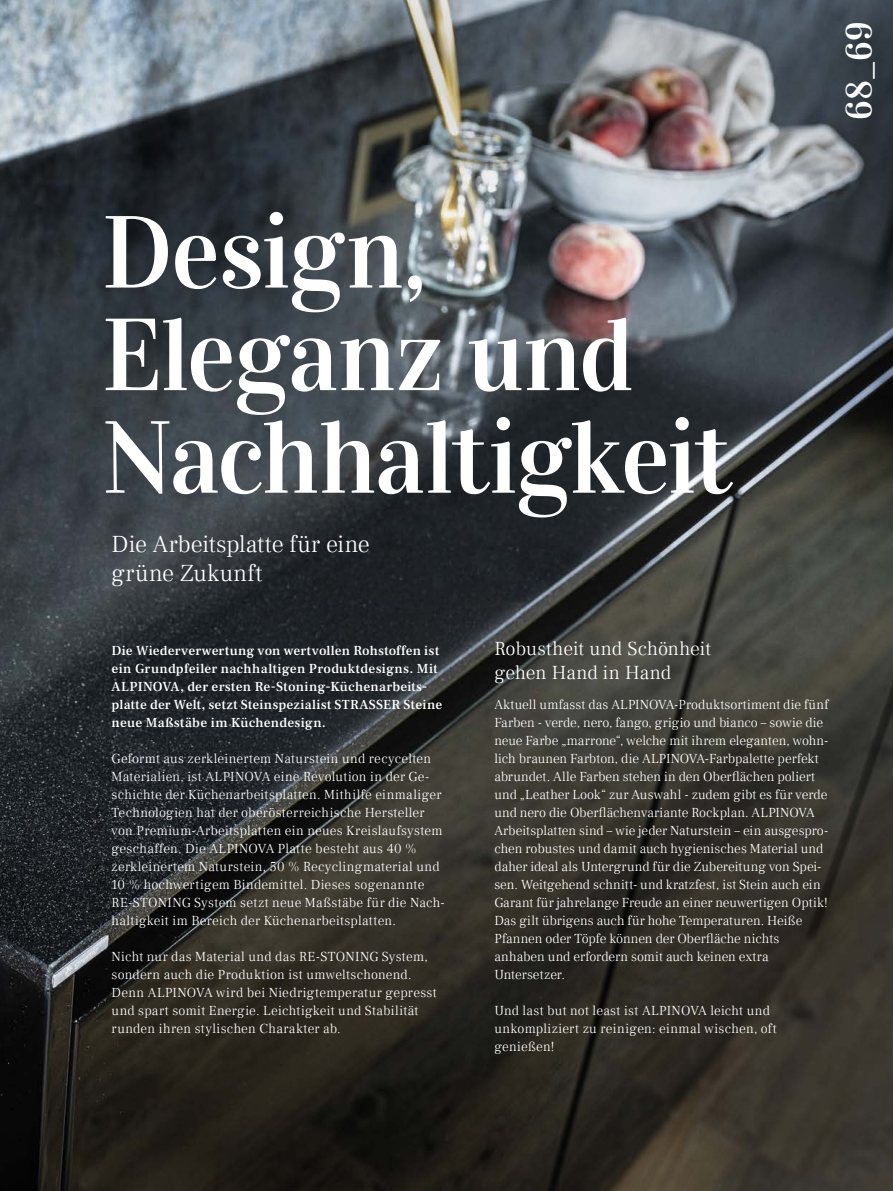
<style>
.page{position:relative;width:893px;height:1191px;background:#fff}
.page>*{position:absolute;margin:0;border:0;box-sizing:border-box;transform-origin:0 0}
.t1{font:102.6px/102.6px "Vidaloka";letter-spacing:-.02em;color:#fff}
.t2{font:36px "Vidaloka";color:#fff}
.t3{font:300 24px/28.8px "Frank Ruhl Libre";color:#fff}
.t4{font:300 19.5px/24px "Frank Ruhl Libre";letter-spacing:-.005em;color:#fff}
.t5{font:300 13.5px/18px "Frank Ruhl Libre";letter-spacing:.01em;color:#fff}
.t6{font:500 13.5px/18px "Frank Ruhl Libre";letter-spacing:.015em;color:#fff}
</style>
<div class="page">
<img style="left:0;top:0;width:893px;height:1191px">
<h2 class="t2" style="left:837px;top:120px;width:100px;rotate:-90deg">68_69</h2>
<h1 class="t1" style="left:102px;top:202px;width:632px">Design,<br>Eleganz und<br>Nachhaltigkeit</h1>
<h3 class="t3" style="left:112px;top:529px;width:260px">Die Arbeitsplatte für eine grüne Zukunft</h3>
<p class="t6" style="left:112px;top:641px;width:332px">Die Wiederverwertung von wertvollen Rohstoffen ist ein Grundpfeiler nachhaltigen Produktdesigns. Mit ALPINOVA, der ersten Re-Stoning-Küchenarbeits&shy;platte der Welt, setzt Steinspezialist STRASSER Steine neue Maßstäbe im Küchendesign.</p>
<p class="t5" style="left:112px;top:749px;width:335px">Geformt aus zerkleinertem Naturstein und recycelten Materialien, ist ALPINOVA eine Revolution in der Ge&shy;schichte der Küchenarbeitsplatten. Mithilfe einmaliger Technologien hat der oberösterreichische Hersteller von Premium-Arbeitsplatten ein neues Kreislaufsystem geschaffen. Die ALPINOVA Platte besteht aus 40 % zerkleinertem Naturstein, 50 % Recyclingmaterial und 10 % hochwertigem Bindemittel. Dieses sogenannte RE-STONING System setzt neue Maßstäbe für die Nach&shy;haltigkeit im Bereich der Küchenarbeitsplatten.</p>
<p class="t5" style="left:112px;top:947px;width:327px">Nicht nur das Material und das RE-STONING System, sondern auch die Produktion ist umweltschonend.<br>Denn ALPINOVA wird bei Niedrigtemperatur gepresst und spart somit Energie. Leichtigkeit und Stabilität runden ihren stylischen Charakter ab.</p>
<h3 class="t4" style="left:494px;top:636px;width:218px">Robustheit und Schönheit gehen Hand in Hand</h3>
<p class="t5" style="left:494px;top:695px;width:336px">Aktuell umfasst das ALPINOVA-Produktsortiment die fünf Farben - verde, nero, fango, grigio und bianco – sowie die neue Farbe „marrone“, welche mit ihrem eleganten, wohn&shy;lich braunen Farbton, die ALPINOVA-Farbpalette perfekt abrundet. Alle Farben stehen in den Oberflächen poliert und „Leather Look“ zur Auswahl - zudem gibt es für verde und nero die Oberflächenvariante Rockplan. ALPINOVA Arbeitsplatten sind – wie jeder Naturstein – ein ausgespro&shy;chen robustes und damit auch hygienisches Material und daher ideal als Untergrund für die Zubereitung von Spei&shy;sen. Weitgehend schnitt- und kratzfest, ist Stein auch ein Garant für jahrelange Freude an einer neuwertigen Optik!<br>Das gilt übrigens auch für hohe Temperaturen. Heiße Pfannen oder Töpfe können der Oberfläche nichts anhaben und erfordern somit auch keinen extra Untersetzer.</p>
<p class="t5" style="left:494px;top:1001px;width:284px">Und last but not least ist ALPINOVA leicht und unkompliziert zu reinigen: einmal wischen, oft genießen!</p>
</div>
